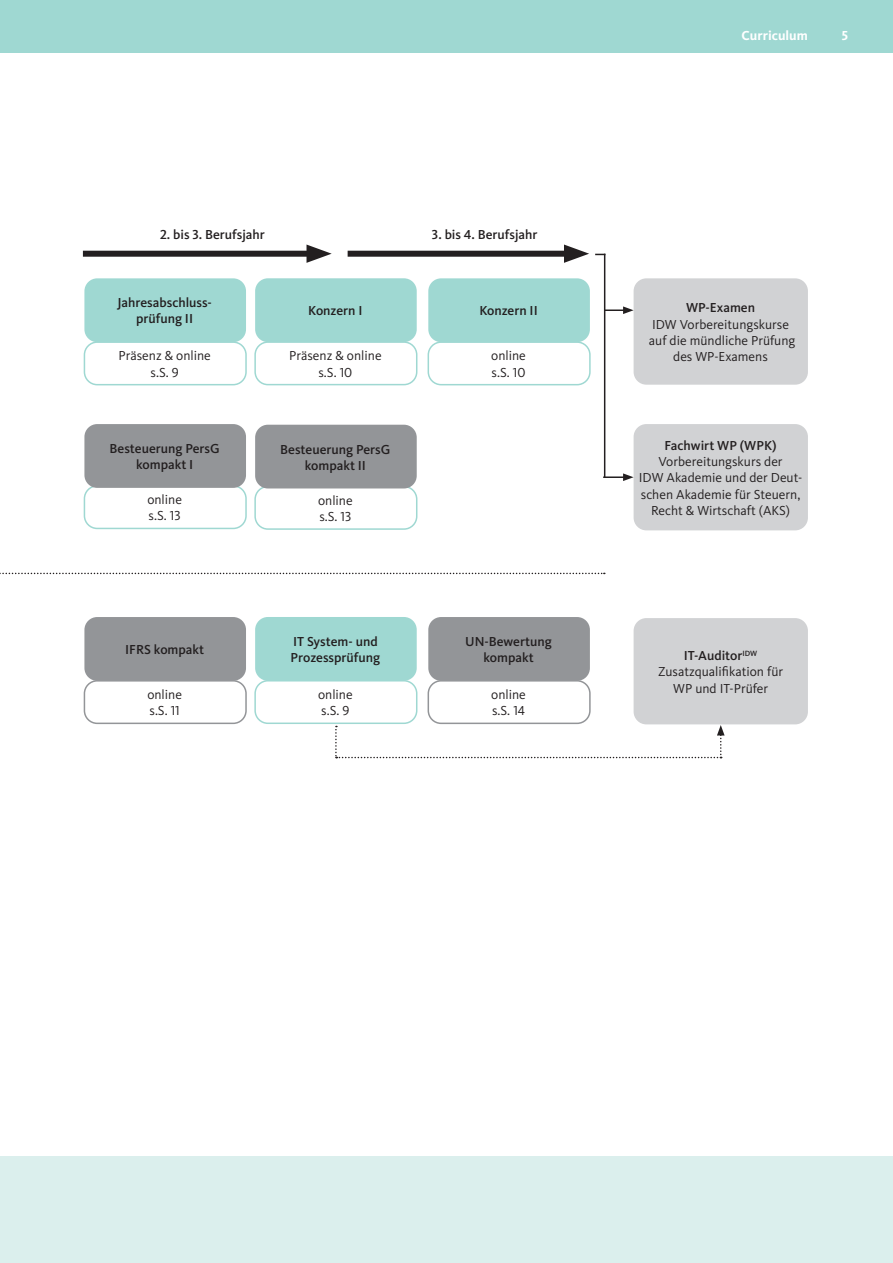
<style>
.page{position:relative;width:893px;height:1263px;background:#fff}
.page>*{position:absolute;margin:0;border:0;box-sizing:border-box;transform-origin:0 0}
.t1{font:13.5px/16.2px "Kievit IDW";color:#231f20;text-align:center}
.t2{font:500 13.5px/16.2px "Kievit IDW";color:#231f20;text-align:center}
.t3{font:700 13.5px "Kievit IDW";color:#fff}
</style>
<div class="page">
<div style="left:0;top:0;width:893px;height:53px;background:#9fd8d2"></div>
<div style="left:84px;top:680px;width:163px;height:44px;border:2px solid #939598;border-radius:13px"></div>
<div style="left:428px;top:680px;width:163px;height:44px;border:2px solid #939598;border-radius:13px"></div>
<div style="left:634px;top:278px;width:174px;height:107px;background:#d1d2d4;border-radius:13px"></div>
<div style="left:634px;top:424px;width:174px;height:106px;background:#d1d2d4;border-radius:13px"></div>
<div style="left:634px;top:618px;width:174px;height:106px;background:#d1d2d4;border-radius:13px"></div>
<div style="left:84px;top:341px;width:163px;height:44px;border:2px solid #9fd8d2;border-radius:13px"></div>
<div style="left:84px;top:485px;width:163px;height:44px;border:2px solid #9fd8d2;border-radius:13px"></div>
<div style="left:254px;top:341px;width:163px;height:44px;border:2px solid #9fd8d2;border-radius:13px"></div>
<div style="left:254px;top:680px;width:163px;height:44px;border:2px solid #9fd8d2;border-radius:13px"></div>
<div style="left:428px;top:341px;width:163px;height:44px;border:2px solid #9fd8d2;border-radius:13px"></div>
<div style="left:84px;top:278px;width:162px;height:64px;background:#9fd8d2;border-radius:13px"></div>
<div style="left:84px;top:617px;width:162px;height:64px;background:#939598;border-radius:13px"></div>
<div style="left:84px;top:424px;width:162px;height:64px;background:#939598;border-radius:13px"></div>
<div style="left:255px;top:278px;width:162px;height:64px;background:#9fd8d2;border-radius:13px"></div>
<div style="left:255px;top:617px;width:162px;height:64px;background:#9fd8d2;border-radius:13px"></div>
<div style="left:428px;top:278px;width:162px;height:64px;background:#9fd8d2;border-radius:13px"></div>
<div style="left:428px;top:617px;width:162px;height:64px;background:#939598;border-radius:13px"></div>
<div style="left:83px;top:251px;width:234px;height:6px;background:#231f20"></div>
<svg style="left:306px;top:245px;width:26px;height:18px"></svg>
<div style="left:348px;top:251px;width:226px;height:6px;background:#231f20"></div>
<svg style="left:564px;top:245px;width:25px;height:18px"></svg>
<hr style="left:605px;top:309px;width:20px;height:2px;background:#231f20">
<svg style="left:623px;top:306px;width:11px;height:8px"></svg>
<hr style="left:603px;top:476px;width:22px;height:2px;background:#231f20">
<svg style="left:623px;top:473px;width:11px;height:8px"></svg>
<svg style="left:335px;top:725px;width:390px;height:33px"></svg>
<hr style="left:604px;top:254px;width:1px;height:223px;background:#231f20">
<svg style="left:0;top:573px;width:605px;height:1px"></svg>
<div style="left:0;top:1156px;width:893px;height:107px;background:#dbefed"></div>
<div style="left:254px;top:486px;width:163px;height:44px;border:2px solid #9fd8d2;border-radius:13px"></div>
<div style="left:255px;top:425px;width:162px;height:63px;background:#939598;border-radius:13px"></div>
<p class="t2" style="left:160px;top:226px;width:106px">2. bis 3. Berufsjahr</p>
<p class="t2" style="left:432px;top:226px;width:107px">3. bis 4. Berufsjahr</p>
<p class="t2" style="left:117px;top:295px;width:96px">Jahresabschluss&shy;prüfung II</p>
<p class="t1" style="left:118px;top:348px;width:94px">Präsenz &amp; online</p>
<p class="t1" style="left:151px;top:364px;width:30px">s.S. 9</p>
<p class="t2" style="left:110px;top:440px;width:112px">Besteuerung PersG</p>
<p class="t2" style="left:136px;top:456px;width:59px">kompakt I</p>
<p class="t1" style="left:147px;top:491px;width:36px">online</p>
<p class="t1" style="left:149px;top:508px;width:34px">s.S. 13</p>
<p class="t2" style="left:125px;top:641px;width:80px">IFRS kompakt</p>
<p class="t1" style="left:147px;top:686px;width:36px">online</p>
<p class="t1" style="left:149px;top:703px;width:32px">s.S. 11</p>
<p class="t2" style="left:308px;top:303px;width:56px">Konzern I</p>
<p class="t1" style="left:289px;top:348px;width:94px">Präsenz &amp; online</p>
<p class="t1" style="left:318px;top:364px;width:35px">s.S. 10</p>
<p class="t2" style="left:280px;top:441px;width:112px">Besteuerung PersG</p>
<p class="t2" style="left:305px;top:457px;width:63px">kompakt II</p>
<p class="t1" style="left:318px;top:492px;width:36px">online</p>
<p class="t1" style="left:319px;top:508px;width:34px">s.S. 13</p>
<p class="t2" style="left:291px;top:633px;width:91px;text-align:left">IT System- und<br>Prozessprüfung</p>
<p class="t1" style="left:318px;top:686px;width:36px">online</p>
<p class="t1" style="left:321px;top:702px;width:30px">s.S. 9</p>
<p class="t2" style="left:479px;top:303px;width:60px">Konzern II</p>
<p class="t1" style="left:491px;top:348px;width:36px">online</p>
<p class="t1" style="left:492px;top:364px;width:35px">s.S. 10</p>
<p class="t2" style="left:465px;top:633px;width:88px">UN-Bewertung</p>
<p class="t2" style="left:483px;top:649px;width:52px">kompakt</p>
<p class="t1" style="left:491px;top:686px;width:36px">online</p>
<p class="t1" style="left:492px;top:703px;width:34px">s.S. 14</p>
<p class="t3" style="left:741px;top:27px;width:68px">Curriculum</p>
<p class="t3" style="left:842px;top:27px;width:8px">5</p>
<p class="t2" style="left:686px;top:300px;width:71px">WP-Examen</p>
<p class="t1" style="left:649px;top:316px;width:148px">IDW Vorbereitungskurse auf die mündliche Prüfung des WP-Examens</p>
<p class="t2" style="left:664px;top:437px;width:114px">Fachwirt WP (WPK)</p>
<p class="t1" style="left:639px;top:453px;width:165px">Vorbereitungskurs der<br>IDW Akademie und der Deut&shy;schen Akademie für Steuern,<br>Recht &amp; Wirtschaft (AKS)</p>
<p class="t2" style="left:684px;top:647px;width:75px">IT-Auditor<sup>IDW</sup></p>
<p class="t1" style="left:658px;top:664px;width:127px">Zusatzqualifikation für<br>WP und IT-Prüfer</p>
</div>
